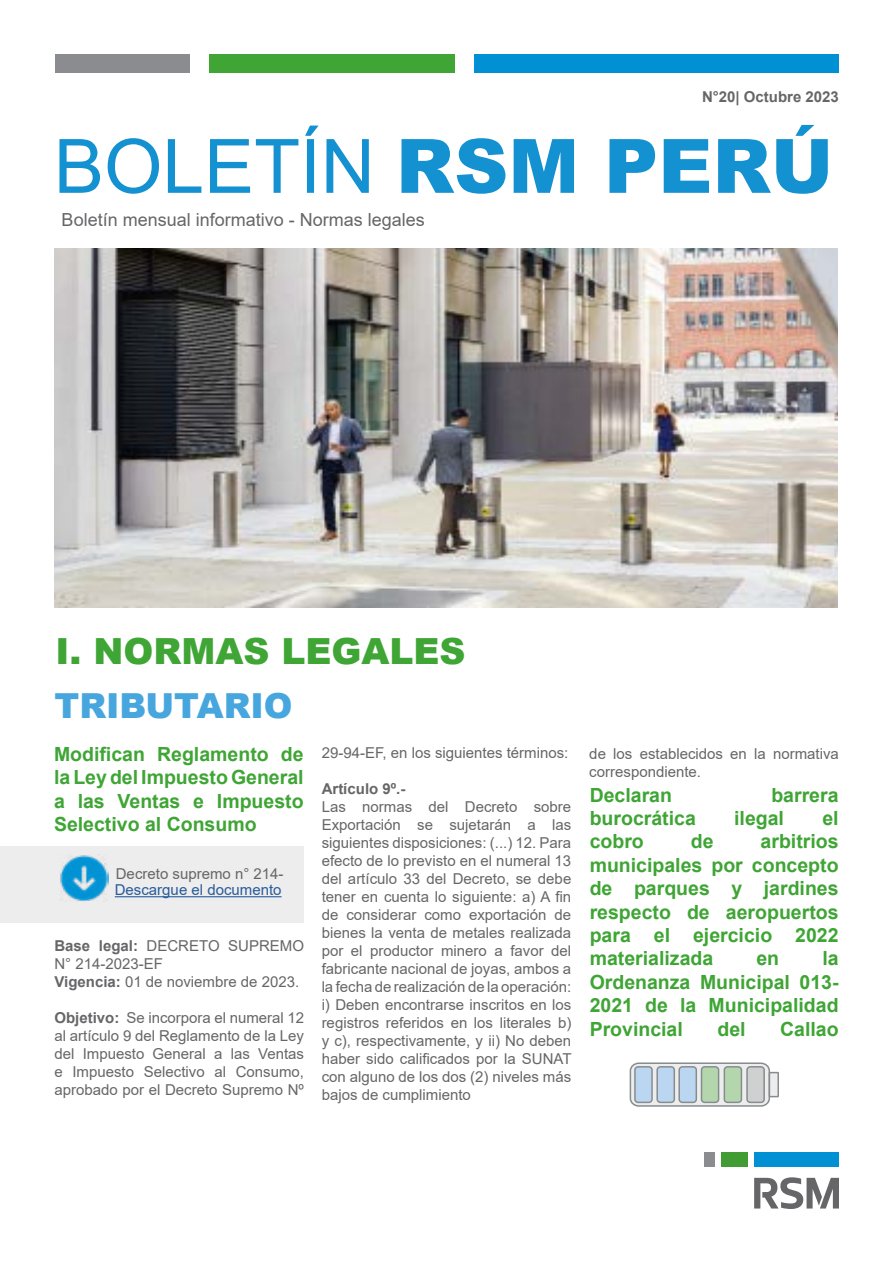
<style>
.page{position:relative;width:893px;height:1263px;background:#fff}
.page>*{position:absolute;margin:0;border:0;box-sizing:border-box;transform-origin:0 0}
.t1{font:75px "Arial";color:#1391d1}
.t2{font:900 36px "Arial";color:#3fa535}
.t3{font:900 34.5px "Arial";color:#47a6de}
.t4{font:700 19.5px/23.4px "Arial";color:#3fa535;text-align:justify}
.t5{font:18px "Arial";color:#666669}
.t6{font:15px/18px "Arial";color:#666669}
.t7{font:700 15px "Arial";color:#666669}
.t8{font:15px "Arial";color:#275b9b}
.s1{font-weight:900}
.s2{font-weight:700}
</style>
<div class="page">
<div style="left:56px;top:54px;width:134px;height:19px;background:#8a8c8f"></div>
<div style="left:210px;top:54px;width:245px;height:19px;background:#3fa535"></div>
<div style="left:475px;top:54px;width:364px;height:19px;background:#0091d4"></div>
<div style="left:754px;top:1152px;width:85px;height:14px;background:#0091d4"></div>
<div style="left:704px;top:1152px;width:11px;height:14px;background:#8a8c8f"></div>
<div style="left:721px;top:1152px;width:27px;height:14px;background:#409c33"></div>
<svg style="left:754px;top:1177px;width:85px;height:32px"></svg>
<img style="left:54px;top:249px;width:783px;height:358px">
<div style="left:0;top:846px;width:304px;height:76px;background:#ededed"></div>
<img style="left:60px;top:854px;width:48px;height:47px">
<hr style="left:115px;top:896px;width:167px;height:1px;background:#275b9b">
<svg style="left:630px;top:1063px;width:139px;height:43px"></svg>
<div style="left:630px;top:1062px;width:140px;height:45px;border:2px solid #878c8f;border-radius:8px"></div>
<div style="left:769px;top:1072px;width:9px;height:24px;background:#ededed"></div>
<div style="left:769px;top:1072px;width:10px;height:25px;border:2px solid #878c8f"></div>
<div style="left:635px;top:1067px;width:17px;height:35px;background:#bbd6f1;border-radius:3px"></div>
<div style="left:634px;top:1066px;width:19px;height:37px;border:2px solid #878c8f;border-radius:3px"></div>
<div style="left:657px;top:1067px;width:17px;height:35px;background:#bbd6f1;border-radius:3px"></div>
<div style="left:656px;top:1066px;width:19px;height:37px;border:2px solid #878c8f;border-radius:3px"></div>
<div style="left:679px;top:1067px;width:17px;height:35px;background:#bbd6f1;border-radius:3px"></div>
<div style="left:678px;top:1066px;width:19px;height:37px;border:2px solid #878c8f;border-radius:3px"></div>
<div style="left:701px;top:1067px;width:18px;height:35px;background:#b3d6ad;border-radius:3px"></div>
<div style="left:701px;top:1066px;width:18px;height:37px;border:2px solid #878c8f;border-radius:3px"></div>
<div style="left:724px;top:1067px;width:17px;height:35px;background:#b3d6ad;border-radius:3px"></div>
<div style="left:724px;top:1066px;width:18px;height:37px;border:2px solid #878c8f;border-radius:3px"></div>
<div style="left:747px;top:1067px;width:17px;height:35px;background:#cfd1d1;border-radius:3px"></div>
<div style="left:746px;top:1066px;width:19px;height:37px;border:2px solid #878c8f;border-radius:3px"></div>
<p class="t7" style="left:702px;top:86px;width:138px">N°20| Octubre 2023</p>
<h1 class="t1" style="left:54px;top:115px;width:781px">BOLETÍN <span class="s1">RSM PERÚ</span></h1>
<p class="t5" style="left:62px;top:207px;width:365px">Boletín mensual informativo - Normas legales</p>
<h2 class="t2" style="left:56px;top:625px;width:411px">I. NORMAS LEGALES</h2>
<h3 class="t3" style="left:54px;top:681px;width:240px">TRIBUTARIO</h3>
<h3 class="t4" style="left:54px;top:742px;width:251px">Modifican Reglamento de la Ley del Impuesto General a las Ventas e Impuesto Selectivo al Consumo</h3>
<p class="t6" style="left:116px;top:864px;width:169px">Decreto supremo n° 214-</p>
<p class="t8" style="left:115px;top:879px;width:168px">Descargue el documento</p>
<p class="t6" style="left:54px;top:936px;width:251px"><span class="s2">Base legal:</span> DECRETO SUPREMO<br>N° 214-2023-EF<br><span class="s2">Vigencia:</span> 01 de noviembre de 2023.</p>
<p class="t6" style="left:54px;top:1008px;width:251px;text-align:justify"><span class="s2">Objetivo:</span> Se incorpora el numeral 12 al artículo 9 del Reglamento de la Ley del Impuesto General a las Ventas e Impuesto Selectivo al Consumo, aprobado por el Decreto Supremo Nº</p>
<p class="t6" style="left:322px;top:743px;width:248px">29-94-EF, en los siguientes términos:</p>
<p class="t7" style="left:322px;top:778px;width:85px">Artículo 9º.-</p>
<p class="t6" style="left:322px;top:797px;width:251px;text-align:justify">Las normas del Decreto sobre Exportación se sujetarán a las siguientes disposiciones: (...) 12. Para efecto de lo previsto en el numeral 13 del artículo 33 del Decreto, se debe tener en cuenta lo siguiente: a) A fin de considerar como exportación de bienes la venta de metales realizada por el productor minero a favor del fabricante nacional de joyas, ambos a la fecha de realización de la operación: i) Deben encontrarse inscritos en los registros referidos en los literales b) y c), respectivamente, y ii) No deben haber sido calificados por la SUNAT con alguno de los dos (2) niveles más bajos de cumplimiento</p>
<p class="t6" style="left:589px;top:745px;width:251px">de los establecidos en la normativa correspondiente.</p>
<h3 class="t4" style="left:590px;top:783px;width:84px">Declaran</h3>
<h3 class="t4" style="left:771px;top:783px;width:69px">barrera</h3>
<h3 class="t4" style="left:590px;top:807px;width:108px">burocrática</h3>
<h3 class="t4" style="left:734px;top:807px;width:51px">ilegal</h3>
<h3 class="t4" style="left:822px;top:807px;width:18px">el</h3>
<h3 class="t4" style="left:590px;top:830px;width:56px">cobro</h3>
<h3 class="t4" style="left:691px;top:830px;width:24px">de</h3>
<h3 class="t4" style="left:590px;top:830px;width:250px;text-indent:171px">arbitrios municipales por concepto de parques y jardines respecto de aeropuertos para el ejercicio 2022 materializada</h3>
<h3 class="t4" style="left:590px;top:947px;width:250px;text-indent:233px">la Ordenanza Municipal 013- 2021 de la Municipalidad Provincial</h3>
<h3 class="t4" style="left:756px;top:947px;width:24px">en</h3>
<h3 class="t4" style="left:717px;top:1017px;width:30px">del</h3>
<h3 class="t4" style="left:780px;top:1017px;width:60px">Callao</h3>
</div>
